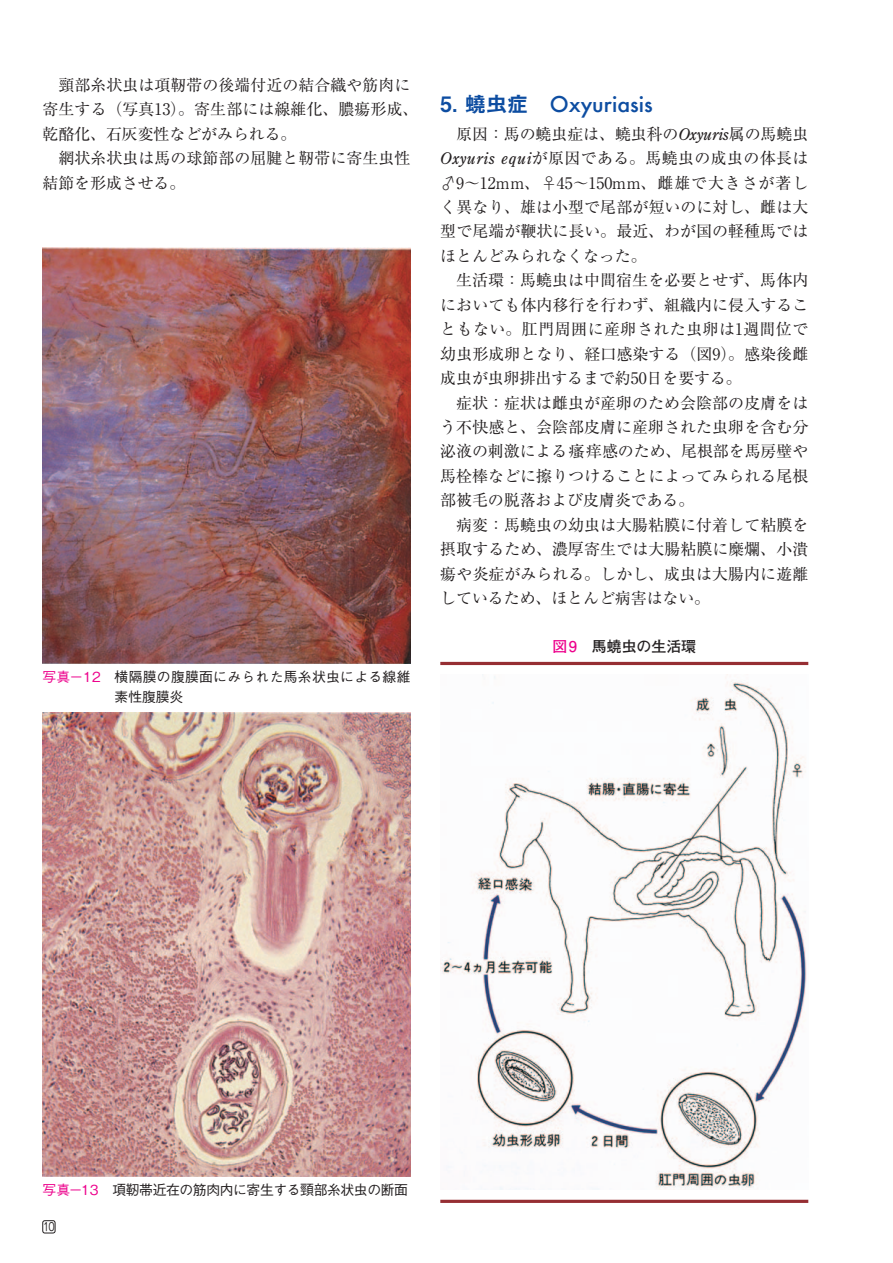
<style>
.page{position:relative;width:893px;height:1263px;background:#fff}
.page>*{position:absolute;margin:0;border:0;box-sizing:border-box;transform-origin:0 0}
.t1{font:500 21.3px "Futura";color:#0d4da1}
.t2{font:15.9px/24.5px "Ryumin Pro Regular 90 pv RKSJ H";letter-spacing:.005em;color:#231f20;text-align:justify}
.t3{font:14.85px "Futo Go B101 Pro Bold 90 pv RKSJ H";color:#231f20}
.t4{font:13.8px/20.2px "Gothic BBB Pro Medium 90 pv RKSJ H";letter-spacing:.02em;color:#231f20}
.t5{font:13.8px "Gothic BBB Pro Medium 90 pv RKSJ H";letter-spacing:-.03em;color:#231f20}
.t6{font:11.1px "Jun 201 Pro Regular 90 pv RKSJ H";color:#231f20;scale:.9 1}
.s1{color:#ed028c}
.s2{font-family:"Midashi Go Pro MB31 90 pv RKSJ H";font-weight:400}
.s3{font-family:"Century Old Style";font-style:italic}
</style>
<div class="page">
<img style="left:43px;top:248px;width:367px;height:415px">
<img style="left:43px;top:712px;width:367px;height:465px">
<img style="left:440px;top:676px;width:367px;height:514px">
<div style="left:43px;top:1220px;width:12px;height:13px;border:1px solid #231f20;border-radius:2px"></div>
<hr style="left:440px;top:662px;width:368px;height:3px;background:#962e33">
<hr style="left:440px;top:1200px;width:368px;height:3px;background:#962e33">
<p class="t2" style="left:43px;top:75px;width:377px;text-align:left;text-indent:16px">頸部糸状虫は項靭帯の後端付近の結合織や筋肉に寄生する（写真13）。寄生部には線維化、膿瘍形成、乾酪化、石灰変性などがみられる。</p>
<p class="t2" style="left:43px;top:148px;width:369px;text-indent:16px">網状糸状虫は馬の球節部の屈腱と靭帯に寄生虫性結節を形成させる。</p>
<p class="t4" style="left:115px;top:669px;width:297px;text-indent:-72px"><span class="s1">写真－12　</span> 横隔膜の腹膜面にみられた馬糸状虫による線維素性腹膜炎</p>
<h1 class="t1" style="left:440px;top:90px;width:214px"><span class="s2">5. 蟯虫症　</span>Oxyuriasis</h1>
<p class="t2" style="left:440px;top:124px;width:369px;text-indent:16px">原因：馬の蟯虫症は、蟯虫科の<span class="s3">Oxyuris</span>属の馬蟯虫<span class="s3">Oxyuris equi</span>が原因である。馬蟯虫の成虫の体長は♂9～12mm、♀45～150mm、雌雄で大きさが著しく異なり、雄は小型で尾部が短いのに対し、雌は大型で尾端が鞭状に長い。最近、わが国の軽種馬ではほとんどみられなくなった。</p>
<p class="t2" style="left:440px;top:270px;width:369px;text-indent:16px">生活環：馬蟯虫は中間宿生を必要とせず、馬体内においても体内移行を行わず、組織内に侵入することもない。肛門周囲に産卵された虫卵は1週間位で幼虫形成卵となり、経口感染する（図9）。感染後雌成虫が虫卵排出するまで約50日を要する。</p>
<p class="t2" style="left:440px;top:393px;width:369px;text-indent:16px">症状：症状は雌虫が産卵のため会陰部の皮膚をはう不快感と、会陰部皮膚に産卵された虫卵を含む分泌液の刺激による瘙痒感のため、尾根部を馬房壁や馬栓棒などに擦りつけることによってみられる尾根部被毛の脱落および皮膚炎である。</p>
<p class="t2" style="left:440px;top:515px;width:369px;text-indent:16px">病変：馬蟯虫の幼虫は大腸粘膜に付着して粘膜を摂取するため、濃厚寄生では大腸粘膜に糜爛、小潰瘍や炎症がみられる。しかし、成虫は大腸内に遊離しているため、ほとんど病害はない。</p>
<p class="t3" style="left:552px;top:641px;width:145px"><span class="s1">図9　</span>馬蟯虫の生活環</p>
<p class="t5" style="left:43px;top:1185px;width:367px"><span class="s1">写真－13　</span>項靭帯近在の筋肉内に寄生する頸部糸状虫の断面</p>
<p class="t6" style="left:43px;top:1223px;width:14px">10</p>
</div>
